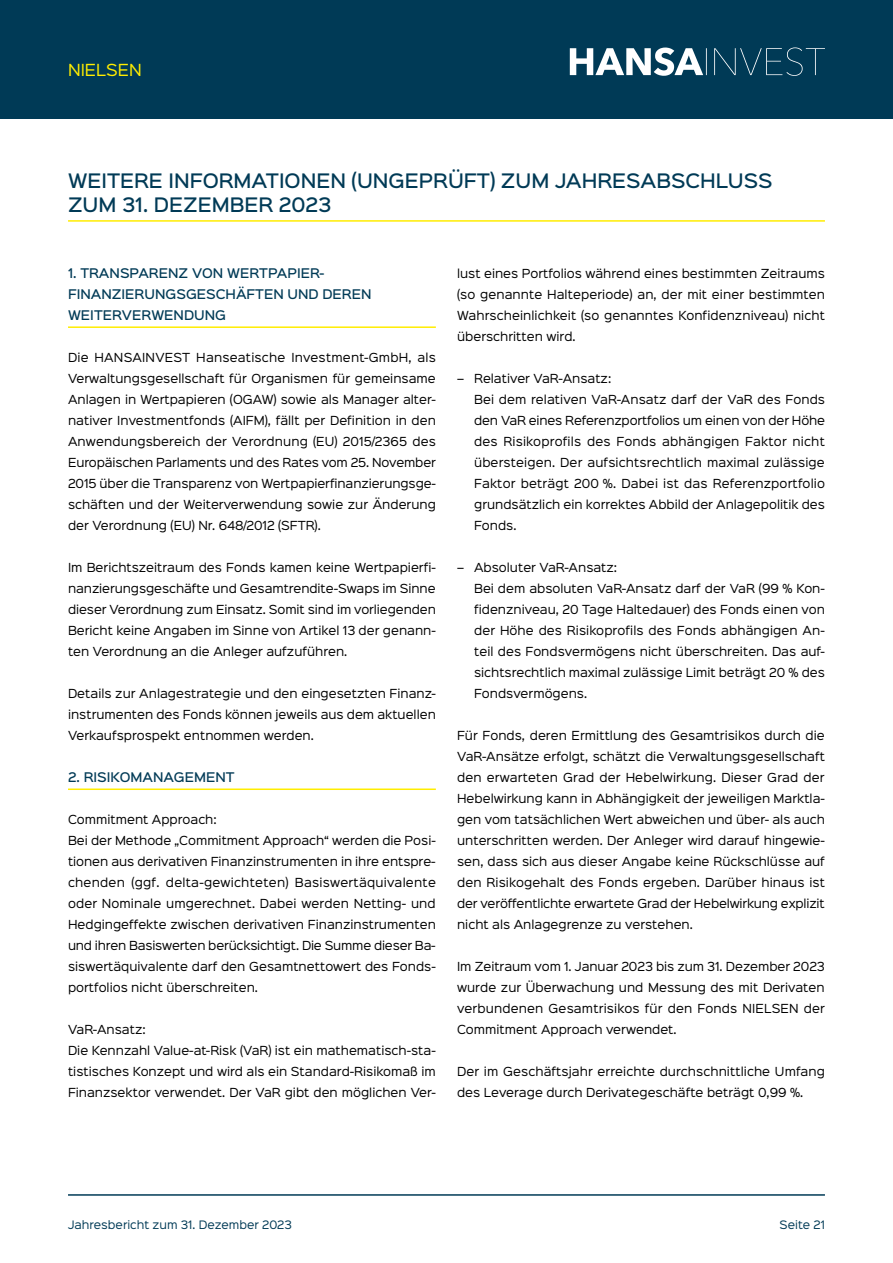
<style>
.page{position:relative;width:893px;height:1263px;background:#fff}
.page>*{position:absolute;margin:0;border:0;box-sizing:border-box;transform-origin:0 0}
.t1{font:500 18px/24px "Sinkin Sans 500";color:#003a56}
.t2{font:15px "Sinkin Sans 400";color:#ffed00}
.t3{font:500 12px/21px "Sinkin Sans 500";color:#003a56}
.t4{font:11.25px/21px "Sinkin Sans 400";color:#000;text-align:justify}
.t5{font:10.5px "Sinkin Sans 400";color:#003a56}
</style>
<div class="page">
<div style="left:0;top:0;width:893px;height:119px;background:#003a56"></div>
<svg style="left:570px;top:47px;width:255px;height:29px"></svg>
<hr style="left:68px;top:1194px;width:757px;height:2px;background:#003a56">
<hr style="left:68px;top:220px;width:757px;height:2px;background:#ffed00">
<hr style="left:68px;top:326px;width:368px;height:2px;background:#ffed00">
<hr style="left:68px;top:788px;width:368px;height:2px;background:#ffed00">
<h2 class="t2" style="left:68px;top:57px;width:75px">NIELSEN</h2>
<h1 class="t1" style="left:68px;top:167px;width:706px">WEITERE INFORMATIONEN (UNGEPRÜFT) ZUM JAHRESABSCHLUSS<br>ZUM 31. DEZEMBER 2023</h1>
<p class="t3" style="left:68px;top:262px;width:305px">1. TRANSPARENZ VON WERTPAPIER-<br>FINANZIERUNGSGESCHÄFTEN UND DEREN<br>WEITERVERWENDUNG</p>
<p class="t4" style="left:68px;top:346px;width:370px">Die HANSAINVEST Hanseatische Investment-GmbH, als Verwaltungsgesellschaft für Organismen für gemeinsame Anlagen in Wertpapieren (OGAW) sowie als Manager alter&shy;nativer Investmentfonds (AIFM), fällt per Definition in den Anwendungsbereich der Verordnung (EU) 2015/2365 des Europäischen Parlaments und des Rates vom 25. November 2015 über die Transparenz von Wertpapierfinanzierungsge&shy;schäften und der Weiterverwendung sowie zur Änderung der Verordnung (EU) Nr. 648/2012 (SFTR).</p>
<p class="t4" style="left:68px;top:556px;width:369px">Im Berichtszeitraum des Fonds kamen keine Wertpapierfi&shy;nanzierungsgeschäfte und Gesamtrendite-Swaps im Sinne dieser Verordnung zum Einsatz. Somit sind im vorliegenden Bericht keine Angaben im Sinne von Artikel 13 der genann&shy;ten Verordnung an die Anleger aufzuführen.</p>
<p class="t4" style="left:68px;top:682px;width:369px">Details zur Anlagestrategie und den eingesetzten Finanz&shy;instrumenten des Fonds können jeweils aus dem aktuellen Verkaufsprospekt entnommen werden.</p>
<p class="t3" style="left:68px;top:766px;width:168px">2. RISIKOMANAGEMENT</p>
<p class="t4" style="left:68px;top:808px;width:369px;text-align:left">Commitment Approach:<br>Bei der Methode „Commitment Approach“ werden die Posi&shy;tionen aus derivativen Finanzinstrumenten in ihre entspre&shy;chenden (ggf. delta-gewichteten) Basiswertäquivalente oder Nominale umgerechnet. Dabei werden Netting- und Hedgingeffekte zwischen derivativen Finanzinstrumenten und ihren Basiswerten berücksichtigt. Die Summe dieser Ba&shy;siswertäquivalente darf den Gesamtnettowert des Fonds&shy;portfolios nicht überschreiten.</p>
<p class="t4" style="left:68px;top:1018px;width:369px;text-align:left">VaR-Ansatz:<br>Die Kennzahl Value-at-Risk (VaR) ist ein mathematisch-sta&shy;tistisches Konzept und wird als ein Standard-Risikomaß im Finanzsektor verwendet. Der VaR gibt den möglichen Ver-</p>
<p class="t4" style="left:457px;top:262px;width:369px">lust eines Portfolios während eines bestimmten Zeitraums (so genannte Halteperiode) an, der mit einer bestimmten Wahrscheinlichkeit (so genanntes Konfidenzniveau) nicht überschritten wird.</p>
<p class="t4" style="left:474px;top:367px;width:352px;text-align:left;text-indent:-17px">– Relativer VaR-Ansatz:<br>Bei dem relativen VaR-Ansatz darf der VaR des Fonds den VaR eines Referenzportfolios um einen von der Höhe des Risikoprofils des Fonds abhängigen Faktor nicht übersteigen. Der aufsichtsrechtlich maximal zulässige Faktor beträgt 200 %. Dabei ist das Referenzportfolio grundsätzlich ein korrektes Abbild der Anlagepolitik des Fonds.</p>
<p class="t4" style="left:474px;top:556px;width:352px;text-align:left;text-indent:-17px">– Absoluter VaR-Ansatz:<br>Bei dem absoluten VaR-Ansatz darf der VaR (99 % Kon&shy;fidenzniveau, 20 Tage Haltedauer) des Fonds einen von der Höhe des Risikoprofils des Fonds abhängigen An&shy;teil des Fondsvermögens nicht überschreiten. Das auf&shy;sichtsrechtlich maximal zulässige Limit beträgt 20 % des Fondsvermögens.</p>
<p class="t4" style="left:457px;top:724px;width:369px">Für Fonds, deren Ermittlung des Gesamtrisikos durch die VaR-Ansätze erfolgt, schätzt die Verwaltungsgesellschaft den erwarteten Grad der Hebelwirkung. Dieser Grad der Hebelwirkung kann in Abhängigkeit der jeweiligen Marktla&shy;gen vom tatsächlichen Wert abweichen und über- als auch unterschritten werden. Der Anleger wird darauf hingewie&shy;sen, dass sich aus dieser Angabe keine Rückschlüsse auf den Risikogehalt des Fonds ergeben. Darüber hinaus ist der veröffentlichte erwartete Grad der Hebelwirkung explizit nicht als Anlagegrenze zu verstehen.</p>
<p class="t4" style="left:457px;top:955px;width:369px">Im Zeitraum vom 1. Januar 2023 bis zum 31. Dezember 2023 wurde zur Überwachung und Messung des mit Derivaten verbundenen Gesamtrisikos für den Fonds NIELSEN der Commitment Approach verwendet.</p>
<p class="t4" style="left:457px;top:1060px;width:369px">Der im Geschäftsjahr erreichte durchschnittliche Umfang des Leverage durch Derivategeschäfte beträgt 0,99 %.</p>
<p class="t5" style="left:68px;top:1216px;width:225px">Jahresbericht zum 31. Dezember 2023</p>
<p class="t5" style="left:780px;top:1216px;width:47px">Seite 21</p>
</div>
